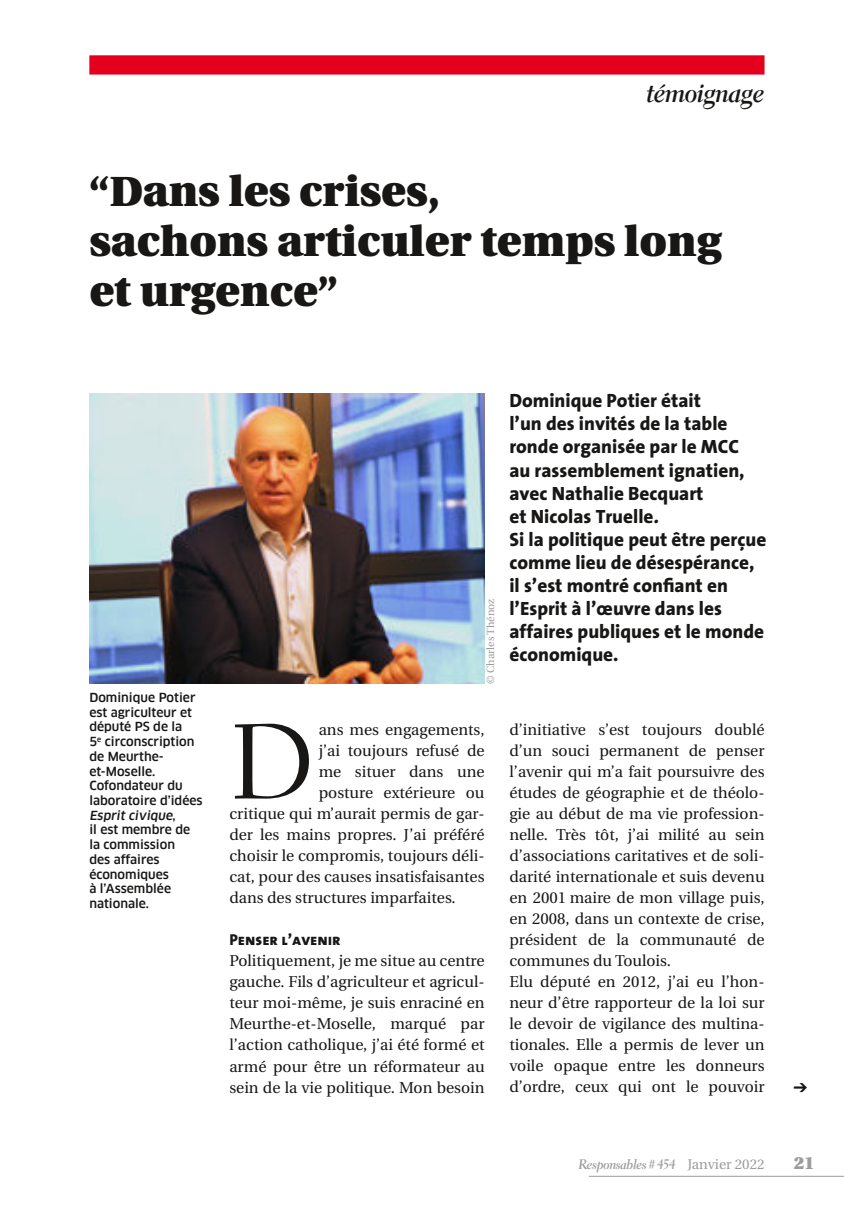
<style>
.page{position:relative;width:844px;height:1216px;background:#fff}
.page>*{position:absolute;margin:0;border:0;box-sizing:border-box;transform-origin:0 0}
.t1{font:105.52px "Electra LH";color:#181716}
.t2{font:900 42px/50.4px "Utopia";color:#181716}
.t3{font:28px "Electra LH Bold Cursive Display";color:#181716}
.t4{font:800 19.25px/23.1px "The Sans";color:#181716}
.t5{font:900 17.5px "Utopia";color:#9c9c9c}
.t6{font:15.75px/21px "Utopia";color:#181716;text-align:justify}
.t7{font:15.75px "The Sans Extra Bold Caps";color:#181716}
.t8{font:14px "Electra LH Bold Cursive Display";color:#9c9c9c}
.t9{font:500 12.25px/14.7px "Clan";color:#181716}
.t10{font:10.5px "Utopia";color:#9c9c9c}
.s1{font-family:"Utopia"}
</style>
<div class="page">
<div style="left:89px;top:55px;width:675px;height:20px;background:#e4001d"></div>
<hr style="left:588px;top:1175px;width:255px;height:1px;background:#9c9c9c">
<img style="left:89px;top:393px;width:395px;height:290px">
<h3 class="t3" style="left:646px;top:81px;width:119px">témoignage</h3>
<h2 class="t2" style="left:89px;top:166px;width:633px">“Dans les crises,<br>sachons articuler temps long et urgence”</h2>
<p class="t9" style="left:89px;top:690px;width:115px">Dominique Potier est agriculteur et député PS de la<br>5<sup>e</sup> circonscription de Meurthe&shy;et-Moselle.<br>Cofondateur du laboratoire d’idées<br>Esprit civique,<br>il est membre de la commission<br>des affaires économiques<br>à l’Assemblée nationale.</p>
<p class="t10" style="left:484px;top:683px;width:86px;rotate:-90deg">© Charles Thénoz</p>
<p class="t4" style="left:509px;top:391px;width:258px">Dominique Potier était<br>l’un des invités de la table ronde organisée par le MCC<br>au rassemblement ignatien, avec Nathalie Becquart<br>et Nicolas Truelle.<br>Si la politique peut être perçue comme lieu de désespérance, il s’est montré confiant en l’Esprit à l’œuvre dans les affaires publiques et le monde économique.</p>
<h1 class="t1" style="left:229px;top:700px;width:85px">D</h1>
<p class="t6" style="left:318px;top:719px;width:167px">ans mes engagements,</p>
<p class="t6" style="left:318px;top:740px;width:167px">j’ai toujours refusé de</p>
<p class="t6" style="left:318px;top:761px;width:167px">me situer dans une</p>
<p class="t6" style="left:318px;top:782px;width:167px">posture extérieure ou</p>
<p class="t6" style="left:229px;top:803px;width:256px">critique qui m’aurait permis de gar-</p>
<p class="t6" style="left:229px;top:824px;width:257px">der les mains propres. J’ai préféré</p>
<p class="t6" style="left:229px;top:845px;width:256px">choisir le compromis, toujours déli-</p>
<p class="t6" style="left:229px;top:866px;width:256px">cat, pour des causes insatisfaisantes</p>
<p class="t6" style="left:229px;top:887px;width:228px">dans des structures imparfaites.</p>
<p class="t7" style="left:229px;top:933px;width:113px">Penser l’avenir</p>
<p class="t6" style="left:229px;top:950px;width:257px">Politiquement, je me situe au centre gauche. Fils d’agriculteur et agricul&shy;teur moi-même, je suis enraciné en Meurthe-et-Moselle, marqué par l’action catholique, j’ai été formé et armé pour être un réformateur au sein de la vie politique. Mon besoin</p>
<p class="t6" style="left:509px;top:719px;width:257px;text-align:left">d’initiative s’est toujours doublé d’un souci permanent de penser l’avenir qui m’a fait poursuivre des études de géographie et de théolo&shy;gie au début de ma vie profession&shy;nelle. Très tôt, j’ai milité au sein d’associations caritatives et de soli&shy;darité internationale et suis devenu en 2001 maire de mon village puis, en 2008, dans un contexte de crise, président de la communauté de communes du Toulois.<br>Elu député en 2012, j’ai eu l’hon&shy;neur d’être rapporteur de la loi sur le devoir de vigilance des multina&shy;tionales. Elle a permis de lever un voile opaque entre les donneurs d’ordre, ceux qui ont le pouvoir</p>
<p class="t8" style="left:578px;top:1158px;width:187px">Responsables # 454 <span class="s1">Janvier 2022</span></p>
<p class="t5" style="left:793px;top:1152px;width:22px">21</p>
</div>
